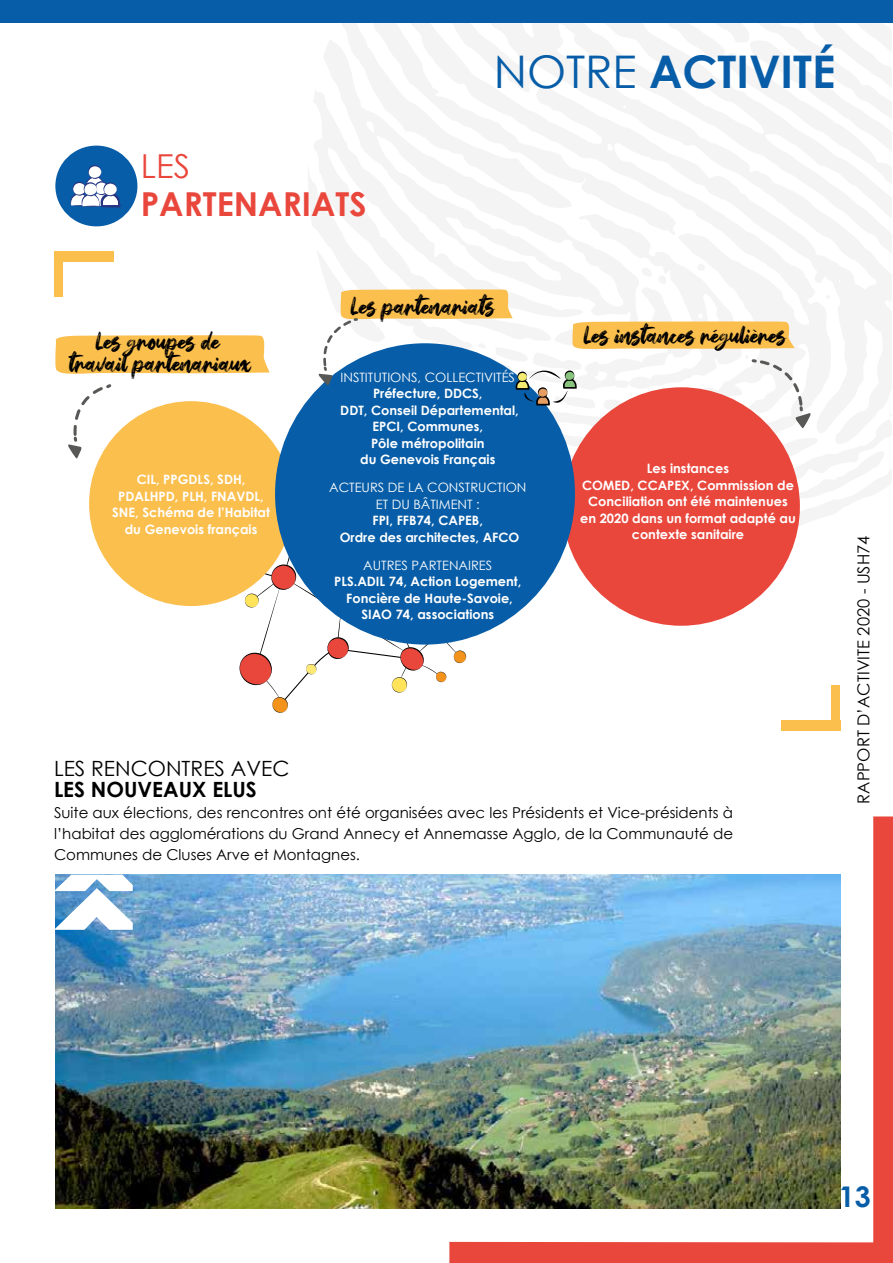
<style>
.page{position:relative;width:893px;height:1263px;background:#fff}
.page>*{position:absolute;margin:0;border:0;box-sizing:border-box;transform-origin:0 0}
.t1{font:700 45px "Century Gothic";color:#075da7}
.t2{font:700 33px "Century Gothic";color:#e9473c}
.t3{font:33px "Century Gothic";color:#e9473c}
.t4{font:700 28.5px "Century Gothic";color:#075da7}
.t5{font:23.55px/22.4px "Hey October";color:#000;text-align:center}
.t6{font:21px "Century Gothic";color:#000}
.t7{font:700 21px "Century Gothic";color:#000}
.t8{font:16.5px "Century Gothic";color:#000}
.t9{font:15px/21px "Century Gothic";color:#000;text-align:justify}
.t10{font:700 12.9px/16.5px "Century Gothic";color:#fff;text-align:center}
.t11{font:12.9px/16.5px "Century Gothic";color:#fff;text-align:center}
.s1{font-weight:400}
</style>
<div class="page">
<svg style="left:449px;top:816px;width:444px;height:447px"></svg>
<svg style="left:307px;top:22px;width:585px;height:397px;fill:#f4f4f4"></svg>
<svg style="left:561px;top:419px;width:330px;height:129px"></svg>
<div style="left:0;top:0;width:893px;height:22px;background:#075da7"></div>
<img style="left:55px;top:875px;width:785px;height:334px">
<svg style="left:55px;top:875px;width:78px;height:55px"></svg>
<div style="left:54px;top:251px;width:60px;height:11px;background:#fbbf4e"></div>
<div style="left:54px;top:251px;width:9px;height:46px;background:#fbbf4e"></div>
<div style="left:781px;top:720px;width:59px;height:11px;background:#fbbf4e"></div>
<div style="left:831px;top:685px;width:9px;height:46px;background:#fbbf4e"></div>
<div style="left:55px;top:146px;width:82px;height:80px;background:#075da7;border-radius:50%"></div>
<svg style="left:68px;top:165px;width:55px;height:62px"></svg>
<svg style="left:238px;top:547px;width:229px;height:166px"></svg>
<div style="left:562px;top:387px;width:238px;height:239px;background:#e9473c;border-radius:50%"></div>
<div style="left:89px;top:401px;width:204px;height:205px;background:#fbbf4e;border-radius:50%"></div>
<div style="left:275px;top:343px;width:300px;height:302px;background:#075da7;border-radius:50%"></div>
<svg style="left:316px;top:289px;width:497px;height:141px"></svg>
<svg style="left:55px;top:335px;width:215px;height:39px;background:#fbc359"></svg>
<svg style="left:68px;top:384px;width:45px;height:77px"></svg>
<h2 class="t3" style="left:141px;top:143px;width:51px">LES</h2>
<h2 class="t2" style="left:141px;top:179px;width:227px">PARTENARIATS</h2>
<h1 class="t1" style="left:494px;top:37px;width:343px"><span class="s1">NOTRE</span> ACTIVITÉ</h1>
<h3 class="t5" style="left:70px;top:334px;width:183px">Les groupes de travail partenariaux</h3>
<p class="t10" style="left:112px;top:471px;width:159px">CIL, PPGDLS, SDH,<br>PDALHPD, PLH, FNAVDL,<br>SNE, Schéma de l’Habitat du Genevois français</p>
<h3 class="t5" style="left:351px;top:299px;width:145px">Les partenariats</h3>
<p class="t11" style="left:341px;top:369px;width:176px">INSTITUTIONS, COLLECTIVITÉS</p>
<p class="t10" style="left:340px;top:385px;width:180px">Préfecture, DDCS,<br>DDT, Conseil Départemental,<br>EPCI, Communes,<br>Pôle métropolitain<br>du Genevois Français</p>
<p class="t11" style="left:329px;top:479px;width:199px">ACTEURS DE LA CONSTRUCTION<br>ET DU BÂTIMENT :</p>
<p class="t10" style="left:340px;top:512px;width:181px">FPI, FFB74, CAPEB,<br>Ordre des architectes, AFCO</p>
<p class="t11" style="left:363px;top:557px;width:131px">AUTRES PARTENAIRES</p>
<p class="t10" style="left:334px;top:573px;width:189px">PLS.ADIL 74, Action Logement,<br>Foncière de Haute-Savoie,<br>SIAO 74, associations</p>
<h3 class="t5" style="left:584px;top:327px;width:204px">Les instances régulières</h3>
<p class="t10" style="left:580px;top:460px;width:217px">Les instances<br>COMED, CCAPEX, Commission de<br>Conciliation ont été maintenues en 2020 dans un format adapté au contexte sanitaire</p>
<h3 class="t6" style="left:54px;top:753px;width:237px">LES RENCONTRES AVEC</h3>
<h3 class="t7" style="left:54px;top:773px;width:204px">LES NOUVEAUX ELUS</h3>
<p class="t9" style="left:54px;top:802px;width:681px">Suite aux élections, des rencontres ont été organisées avec les Présidents et Vice-présidents à l’habitat des agglomérations du Grand Annecy et Annemasse Agglo, de la Communauté de Communes de Cluses Arve et Montagnes.</p>
<p class="t8" style="left:852px;top:803px;width:269px;rotate:-90deg">RAPPORT D’ACTIVITE 2020 - USH74</p>
<h3 class="t4" style="left:839px;top:1175px;width:33px">13</h3>
</div>
